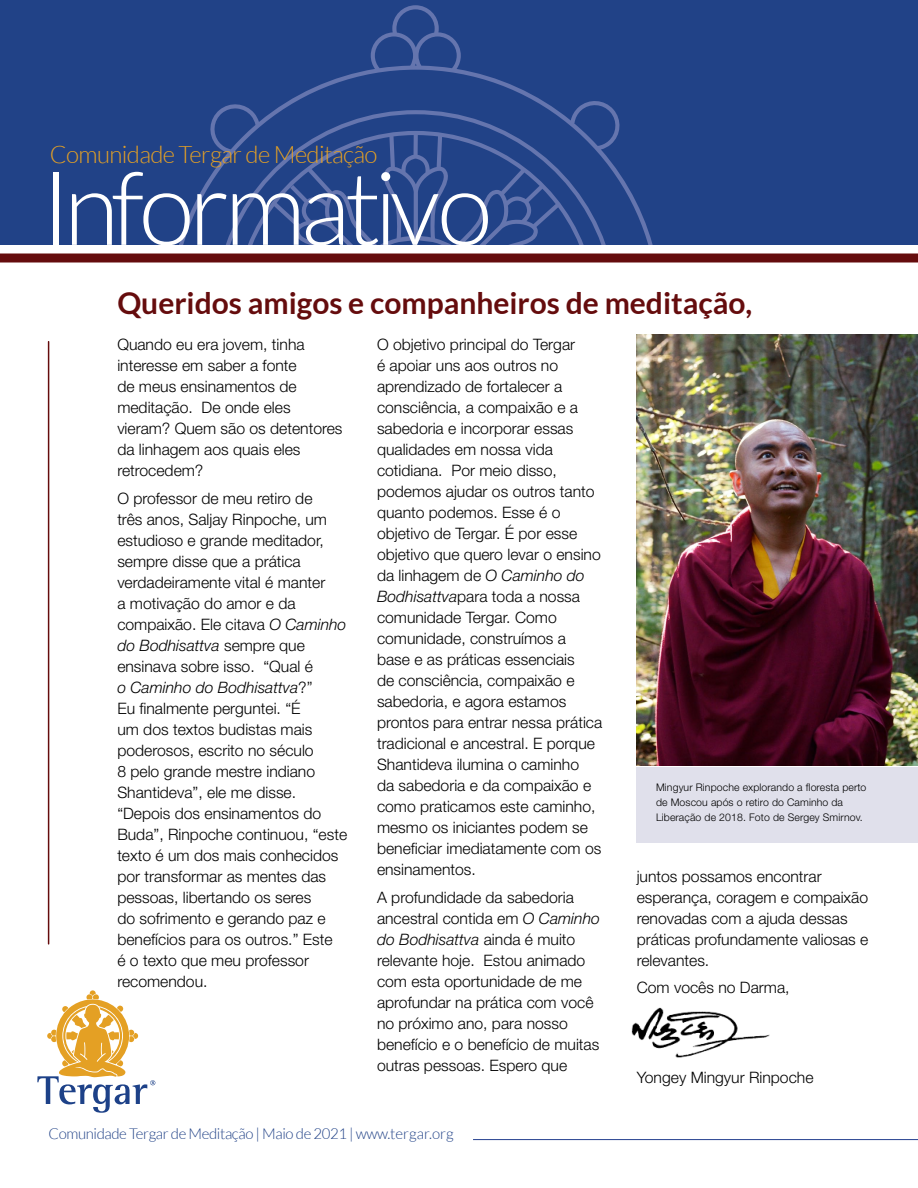
<style>
.page{position:relative;width:918px;height:1188px;background:#fff}
.page>*{position:absolute;margin:0;border:0;box-sizing:border-box;transform-origin:0 0}
.t1{font:300 102px "Lato";letter-spacing:-.05em;color:#fff}
.t2{font:700 30px "Lato";color:#650c0d}
.t3{font:300 24px "Lato";letter-spacing:-.025em;color:#e4a025}
.t4{font:300 15.75px/21px "Helvetica Neue LT Std";color:#000}
.t5{font:300 15px "Lato";letter-spacing:-.025em;color:#214287}
.t6{font:300 10.5px/15px "Helvetica Neue LT Std";letter-spacing:.01em;color:#000}
.s1{font-style:italic}
</style>
<div class="page">
<hr style="left:473px;top:1139px;width:445px;height:1px;background:#25408f">
<img style="left:637px;top:335px;width:281px;height:431px">
<svg style="left:0;top:244px;width:918px;height:10px"></svg>
<hr style="left:48px;top:342px;width:1px;height:602px;background:#650c0d">
<img style="left:631px;top:1007px;width:139px;height:51px">
<svg style="left:37px;top:990px;width:118px;height:122px"></svg>
<div style="left:637px;top:767px;width:281px;height:75px;background:#e0e0eb"></div>
<div style="left:0;top:0;width:918px;height:244px;background:#214287"></div>
<svg style="left:179px;top:5px;width:474px;height:239px"></svg>
<svg style="left:221px;top:110px;width:390px;height:134px"></svg>
<svg style="left:242px;top:131px;width:347px;height:113px"></svg>
<div style="left:0;top:254px;width:918px;height:8px;background:#650c0d"></div>
<h3 class="t3" style="left:50px;top:141px;width:329px">Comunidade Tergar de Meditação</h3>
<h1 class="t1" style="left:41px;top:154px;width:453px">Informativo</h1>
<h2 class="t2" style="left:117px;top:285px;width:636px">Queridos amigos e companheiros de meditação,</h2>
<p class="t4" style="left:117px;top:334px;width:227px">Quando eu era jovem, tinha interesse em saber a fonte<br>de meus ensinamentos de meditação. De onde eles vieram? Quem são os detentores da linhagem aos quais eles retrocedem?</p>
<p class="t4" style="left:117px;top:488px;width:231px">O professor de meu retiro de<br>três anos, Saljay Rinpoche, um estudioso e grande meditador, sempre disse que a prática verdadeiramente vital é manter<br>a motivação do amor e da compaixão. Ele citava <span class="s1">O Caminho do Bodhisattva</span> sempre que ensinava sobre isso. “Qual é<br><span class="s1">o Caminho do Bodhisattva</span>?”<br>Eu finalmente perguntei. “É<br>um dos textos budistas mais poderosos, escrito no século<br>8 pelo grande mestre indiano<br>Shantideva”, ele me disse. “Depois dos ensinamentos do<br>Buda”, Rinpoche continuou, “este texto é um dos mais conhecidos por transformar as mentes das pessoas, libertando os seres<br>do sofrimento e gerando paz e benefícios para os outros.” Este<br>é o texto que meu professor recomendou.</p>
<p class="t4" style="left:377px;top:334px;width:227px">O objetivo principal do Tergar<br>é apoiar uns aos outros no aprendizado de fortalecer a consciência, a compaixão e a sabedoria e incorporar essas qualidades em nossa vida cotidiana. Por meio disso, podemos ajudar os outros tanto quanto podemos. Esse é o objetivo de Tergar. É por esse objetivo que quero levar o ensino da linhagem de <span class="s1">O Caminho do<br>Bodhisattva</span>para toda a nossa comunidade Tergar. Como comunidade, construímos a base e as práticas essenciais<br>de consciência, compaixão e sabedoria, e agora estamos prontos para entrar nessa prática tradicional e ancestral. E porque<br>Shantideva ilumina o caminho<br>da sabedoria e da compaixão e como praticamos este caminho, mesmo os iniciantes podem se beneficiar imediatamente com os ensinamentos.</p>
<p class="t4" style="left:377px;top:887px;width:224px">A profundidade da sabedoria ancestral contida em <span class="s1">O Caminho do Bodhisattva</span> ainda é muito relevante hoje. Estou animado com esta oportunidade de me aprofundar na prática com você no próximo ano, para nosso benefício e o benefício de muitas outras pessoas. Espero que</p>
<p class="t5" style="left:49px;top:1126px;width:407px">Comunidade Tergar de Meditação | Maio de 2021 | www.tergar.org</p>
<p class="t6" style="left:656px;top:780px;width:212px">Mingyur Rinpoche explorando a floresta perto de Moscou após o retiro do Caminho da<br>Liberação de 2018. Foto de Sergey Smirnov.</p>
<p class="t4" style="left:637px;top:865px;width:233px">juntos possamos encontrar esperança, coragem e compaixão renovadas com a ajuda dessas práticas profundamente valiosas e relevantes.</p>
<p class="t4" style="left:637px;top:977px;width:154px">Com vocês no Darma,</p>
<p class="t4" style="left:637px;top:1067px;width:178px">Yongey Mingyur Rinpoche</p>
</div>
